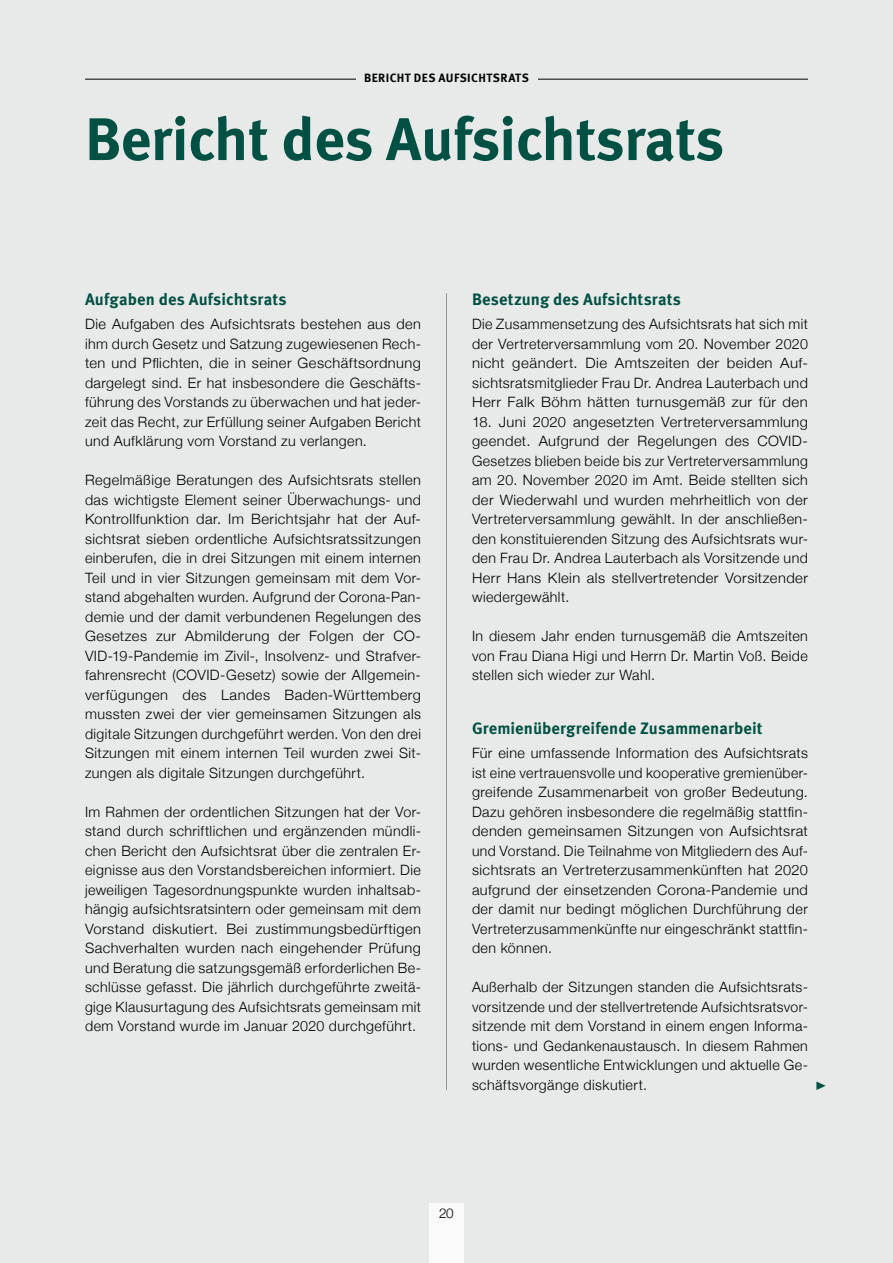
<style>
.page{position:relative;width:893px;height:1263px;background:#e7eae9}
.page>*{position:absolute;margin:0;border:0;box-sizing:border-box;transform-origin:0 0}
.t1{font:700 60px "Meta Pro";letter-spacing:-.01em;color:#005043}
.t2{font:700 16.5px "Meta Pro";letter-spacing:.005em;color:#005043}
.t3{font:300 14.25px/19.5px "Helvetica Neue";letter-spacing:.03em;color:#000;text-align:justify}
.t4{font:300 13.5px "Helvetica Neue";color:#000}
.t5{font:700 12px "Meta Pro";letter-spacing:.03em;color:#000}
</style>
<div class="page">
<hr style="left:85px;top:79px;width:723px;height:1px;background:#000">
<hr style="left:446px;top:293px;width:1px;height:797px;background:#959490">
<div style="left:355px;top:64px;width:182px;height:26px;background:#e7eae9"></div>
<div style="left:429px;top:1203px;width:34px;height:60px;background:#fff"></div>
<p class="t5" style="left:364px;top:70px;width:166px">BERICHT DES AUFSICHTSRATS</p>
<h1 class="t1" style="left:85px;top:101px;width:641px">Bericht des Aufsichtsrats</h1>
<p class="t2" style="left:85px;top:289px;width:203px">Aufgaben des Aufsichtsrats</p>
<p class="t3" style="left:85px;top:313px;width:337px">Die Aufgaben des Aufsichtsrats bestehen aus den ihm durch Gesetz und Satzung zugewiesenen Rech&shy;ten und Pflichten, die in seiner Geschäftsordnung dargelegt sind. Er hat insbesondere die Geschäfts&shy;führung des Vorstands zu überwachen und hat jeder&shy;zeit das Recht, zur Erfüllung seiner Aufgaben Bericht und Aufklärung vom Vorstand zu verlangen.</p>
<p class="t3" style="left:85px;top:469px;width:337px">Regelmäßige Beratungen des Aufsichtsrats stellen das wichtigste Element seiner Überwachungs- und Kontrollfunktion dar. Im Berichtsjahr hat der Auf&shy;sichtsrat sieben ordentliche Aufsichtsratssitzungen einberufen, die in drei Sitzungen mit einem internen Teil und in vier Sitzungen gemeinsam mit dem Vor&shy;stand abgehalten wurden. Aufgrund der Corona-Pan&shy;demie und der damit verbundenen Regelungen des Gesetzes zur Abmilderung der Folgen der CO-VID-19-Pandemie im Zivil-, Insolvenz- und Strafver&shy;fahrensrecht (COVID-Gesetz) sowie der Allgemein&shy;verfügungen des Landes Baden-Württemberg mussten zwei der vier gemeinsamen Sitzungen als digitale Sitzungen durchgeführt werden. Von den drei Sitzungen mit einem internen Teil wurden zwei Sit&shy;zungen als digitale Sitzungen durchgeführt.</p>
<p class="t3" style="left:85px;top:801px;width:337px">Im Rahmen der ordentlichen Sitzungen hat der Vor&shy;stand durch schriftlichen und ergänzenden mündli&shy;chen Bericht den Aufsichtsrat über die zentralen Er&shy;eignisse aus den Vorstandsbereichen informiert. Die jeweiligen Tagesordnungspunkte wurden inhaltsab&shy;hängig aufsichtsratsintern oder gemeinsam mit dem Vorstand diskutiert. Bei zustimmungsbedürftigen Sachverhalten wurden nach eingehender Prüfung und Beratung die satzungsgemäß erforderlichen Be&shy;schlüsse gefasst. Die jährlich durchgeführte zweitä&shy;gige Klausurtagung des Aufsichtsrats gemeinsam mit dem Vorstand wurde im Januar 2020 durchgeführt.</p>
<p class="t2" style="left:472px;top:289px;width:210px">Besetzung des Aufsichtsrats</p>
<p class="t3" style="left:472px;top:313px;width:337px">Die Zusammensetzung des Aufsichtsrats hat sich mit der Vertreterversammlung vom 20. November 2020 nicht geändert. Die Amtszeiten der beiden Auf&shy;sichtsratsmitglieder Frau Dr. Andrea Lauterbach und Herr Falk Böhm hätten turnusgemäß zur für den</p>
<p class="t3" style="left:472px;top:411px;width:337px">18. Juni 2020 angesetzten Vertreterversammlung geendet. Aufgrund der Regelungen des COVID-Gesetzes blieben beide bis zur Vertreterversammlung am 20. November 2020 im Amt. Beide stellten sich der Wiederwahl und wurden mehrheitlich von der Vertreterversammlung gewählt. In der anschließen&shy;den konstituierenden Sitzung des Aufsichtsrats wur&shy;den Frau Dr. Andrea Lauterbach als Vorsitzende und Herr Hans Klein als stellvertretender Vorsitzender wiedergewählt.</p>
<p class="t3" style="left:472px;top:625px;width:337px">In diesem Jahr enden turnusgemäß die Amtszeiten von Frau Diana Higi und Herrn Dr. Martin Voß. Beide stellen sich wieder zur Wahl.</p>
<p class="t2" style="left:472px;top:718px;width:292px">Gremienübergreifende Zusammenarbeit</p>
<p class="t3" style="left:472px;top:742px;width:337px">Für eine umfassende Information des Aufsichtsrats ist eine vertrauensvolle und kooperative gremienüber&shy;greifende Zusammenarbeit von großer Bedeutung.<br>Dazu gehören insbesondere die regelmäßig stattfin&shy;denden gemeinsamen Sitzungen von Aufsichtsrat und Vorstand. Die Teilnahme von Mitgliedern des Auf&shy;sichtsrats an Vertreterzusammenkünften hat 2020 aufgrund der einsetzenden Corona-Pandemie und der damit nur bedingt möglichen Durchführung der Vertreterzusammenkünfte nur eingeschränkt stattfin&shy;den können.</p>
<p class="t3" style="left:472px;top:976px;width:337px">Außerhalb der Sitzungen standen die Aufsichtsrats&shy;vorsitzende und der stellvertretende Aufsichtsratsvor&shy;sitzende mit dem Vorstand in einem engen Informa&shy;tions- und Gedankenaustausch. In diesem Rahmen wurden wesentliche Entwicklungen und aktuelle Ge&shy;schäftsvorgänge diskutiert.</p>
<p class="t4" style="left:439px;top:1203px;width:16px">20</p>
</div>
